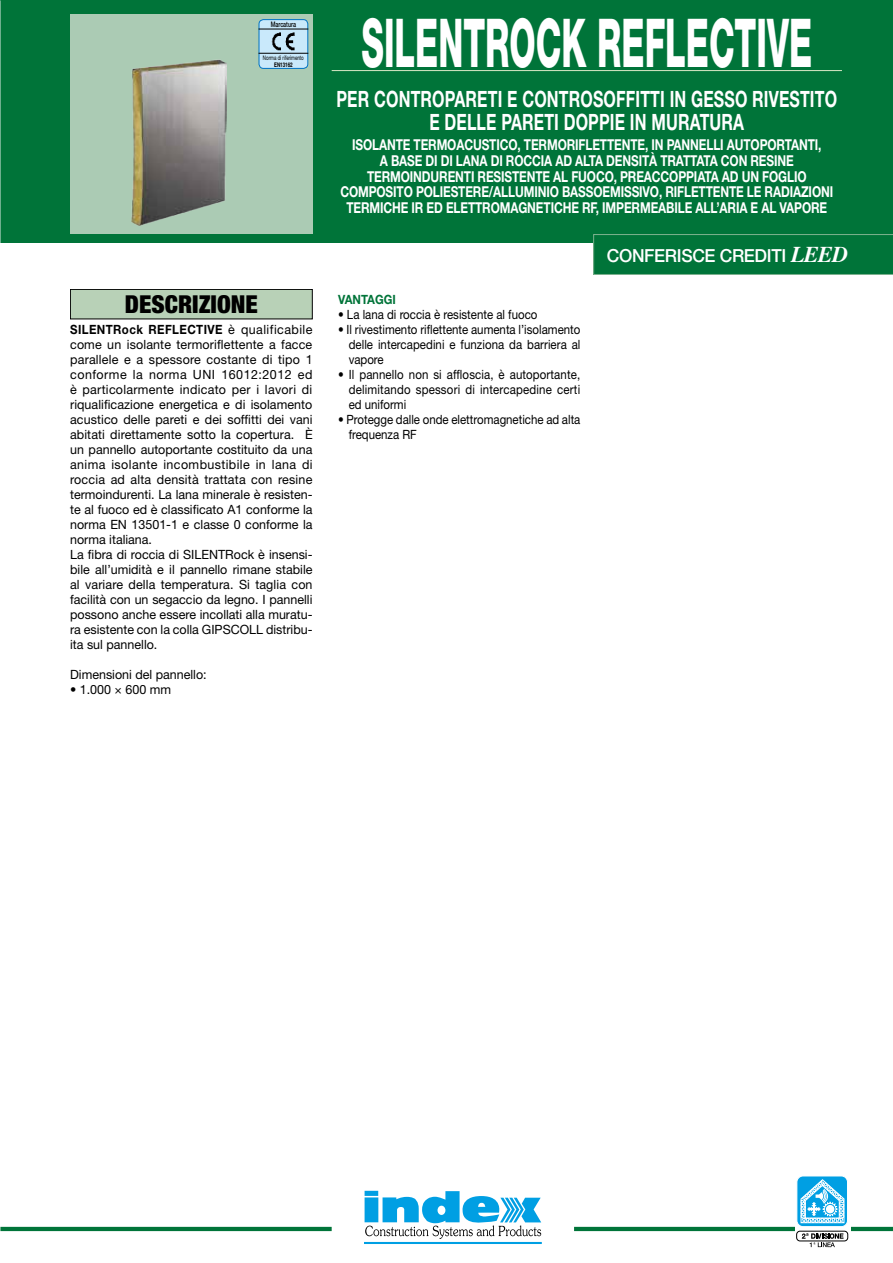
<style>
.page{position:relative;width:893px;height:1263px;background:#fff}
.page>*{position:absolute;margin:0;border:0;box-sizing:border-box;transform-origin:0 0}
.t1{font:800 67.5px "Helvetica Neue";color:#fff;scale:.5 1}
.t2{font:900 condensed 24.75px "Helvetica Neue";color:#000}
.t3{font:700 22.5px/23.2px "Helvetica Neue";letter-spacing:.01em;color:#fff;text-align:center;scale:.71 1}
.t4{font:500 18px "Helvetica Neue";letter-spacing:-.02em;color:#fff}
.t5{font:700 15px/15.8px "Helvetica Neue";letter-spacing:-.01em;color:#fff;text-align:center;scale:.79 1}
.t6{font:12.75px/15px "Helvetica Neue";color:#000}
.t7{font:12.75px/15px "Helvetica Neue";color:#000;text-align:justify;scale:.9 1}
.t8{font:700 12.75px "Helvetica Neue";color:#007439;scale:.9 1}
.t9{font:500 7.65px "Helvetica Neue";color:#000;scale:.7 1}
.t10{font:6.3px "Helvetica Neue";color:#000;scale:.7 1}
.t11{font:700 6.3px "Helvetica Neue";color:#000;scale:.7 1}
.s1{font-weight:700}
.s2{font-family:"Times";font-weight:700;font-style:italic;font-size:22.5px}
</style>
<div class="page">
<div style="left:0;top:0;width:893px;height:242px;background:#007439"></div>
<div style="left:70px;top:15px;width:243px;height:219px;background:#abcbb4"></div>
<div style="left:364px;top:1242px;width:177px;height:2px;border:1px solid #009fe3"></div>
<svg style="left:365px;top:1191px;width:176px;height:48px"></svg>
<hr style="left:0;top:1227px;width:332px;height:4px;background:#007439">
<hr style="left:574px;top:1227px;width:319px;height:4px;background:#007439">
<div style="left:795px;top:1169px;width:55px;height:85px;background:#fff"></div>
<div style="left:797px;top:1176px;width:50px;height:50px;background:linear-gradient(to right,#009fe3,#009fe3);border-radius:6px"></div>
<div style="left:797px;top:1176px;width:51px;height:51px;border:1px solid #fff;border-radius:6px"></div>
<svg style="left:802px;top:1233px;width:41px;height:14px"></svg>
<svg style="left:801px;top:1179px;width:43px;height:44px"></svg>
<div style="left:796px;top:1231px;width:52px;height:10px;border:1px solid #000;border-radius:3px"></div>
<div style="left:593px;top:234px;width:300px;height:41px;background:#007439"></div>
<hr style="left:332px;top:70px;width:510px;height:1px;background:#d8e8c5">
<svg style="left:70px;top:289px;width:243px;height:30px;background:#adc5ac"></svg>
<img style="left:132px;top:59px;width:94px;height:166px">
<div style="left:259px;top:20px;width:49px;height:48px;background:#c9e9fb;border-radius:5px"></div>
<img style="left:271px;top:32px;width:24px;height:19px">
<div style="left:259px;top:19px;width:49px;height:50px;border:1px solid #0073c4;border-radius:5px"></div>
<hr style="left:259px;top:29px;width:49px;height:1px;background:#000">
<hr style="left:259px;top:53px;width:49px;height:1px;background:#000">
<p class="t9" style="left:271px;top:20px;width:38px">Marcatura</p>
<p class="t10" style="left:263px;top:54px;width:60px">Norma di riferimento</p>
<p class="t11" style="left:274px;top:60px;width:28px">EN13162</p>
<h2 class="t2" style="left:125px;top:289px;width:134px">DESCRIZIONE</h2>
<p class="t6" style="left:70px;top:322px;width:244px"><span class="s1">SILENTRock REFLECTIVE</span> è qualificabile come un isolante termoriflettente a facce parallele e a spessore costante di tipo 1 conforme la norma UNI 16012:2012 ed è particolarmente indicato per i lavori di riqualificazione energetica e di isolamento acustico delle pareti e dei soffitti dei vani abitati direttamente sotto la copertura. È un pannello autoportante costituito da una anima isolante incombustibile in lana di roccia ad alta densità trattata con resine termoindurenti. La lana minerale è resisten&shy;te al fuoco ed è classificato A1 conforme la norma EN 13501-1 e classe 0 conforme la norma italiana.<br>La fibra di roccia di SILENTRock è insensi&shy;bile all’umidità e il pannello rimane stabile al variare della temperatura. Si taglia con facilità con un segaccio da legno. I pannelli possono anche essere incollati alla muratu&shy;ra esistente con la colla GIPSCOLL distribu&shy;ita sul pannello.</p>
<p class="t6" style="left:70px;top:667px;width:138px">Dimensioni del pannello:</p>
<p class="t6" style="left:70px;top:682px;width:103px">• 1.000 × 600 mm</p>
<h1 class="t1" style="left:361px;top:3px;width:903px">SILENTROCK REFLECTIVE</h1>
<h3 class="t3" style="left:336px;top:87px;width:707px">PER CONTROPARETI E CONTROSOFFITTI IN GESSO RIVESTITO<br>E DELLE PARETI DOPPIE IN MURATURA</h3>
<p class="t5" style="left:340px;top:137px;width:625px">ISOLANTE TERMOACUSTICO, TERMORIFLETTENTE, IN PANNELLI AUTOPORTANTI,<br>A BASE DI DI LANA DI ROCCIA AD ALTA DENSITÀ TRATTATA CON RESINE TERMOINDURENTI RESISTENTE AL FUOCO, PREACCOPPIATA AD UN FOGLIO COMPOSITO POLIESTERE/ALLUMINIO BASSOEMISSIVO, RIFLETTENTE LE RADIAZIONI TERMICHE IR ED ELETTROMAGNETICHE RF, IMPERMEABILE ALL’ARIA E AL VAPORE</p>
<p class="t8" style="left:338px;top:292px;width:66px">VANTAGGI</p>
<p class="t7" style="left:338px;top:307px;width:223px">• La lana di roccia è resistente al fuoco</p>
<p class="t7" style="left:349px;top:322px;width:259px;text-indent:-11px">• Il rivestimento riflettente aumenta l’isolamento delle intercapedini e funziona da barriera al vapore</p>
<p class="t7" style="left:349px;top:367px;width:259px;text-indent:-11px">• Il pannello non si affloscia, è autoportante, delimitando spessori di intercapedine certi ed uniformi</p>
<p class="t7" style="left:349px;top:412px;width:259px;text-indent:-11px">• Protegge dalle onde elettromagnetiche ad alta frequenza RF</p>
<h3 class="t4" style="left:607px;top:245px;width:243px">CONFERISCE CREDITI <span class="s2">LEED</span></h3>
</div>
